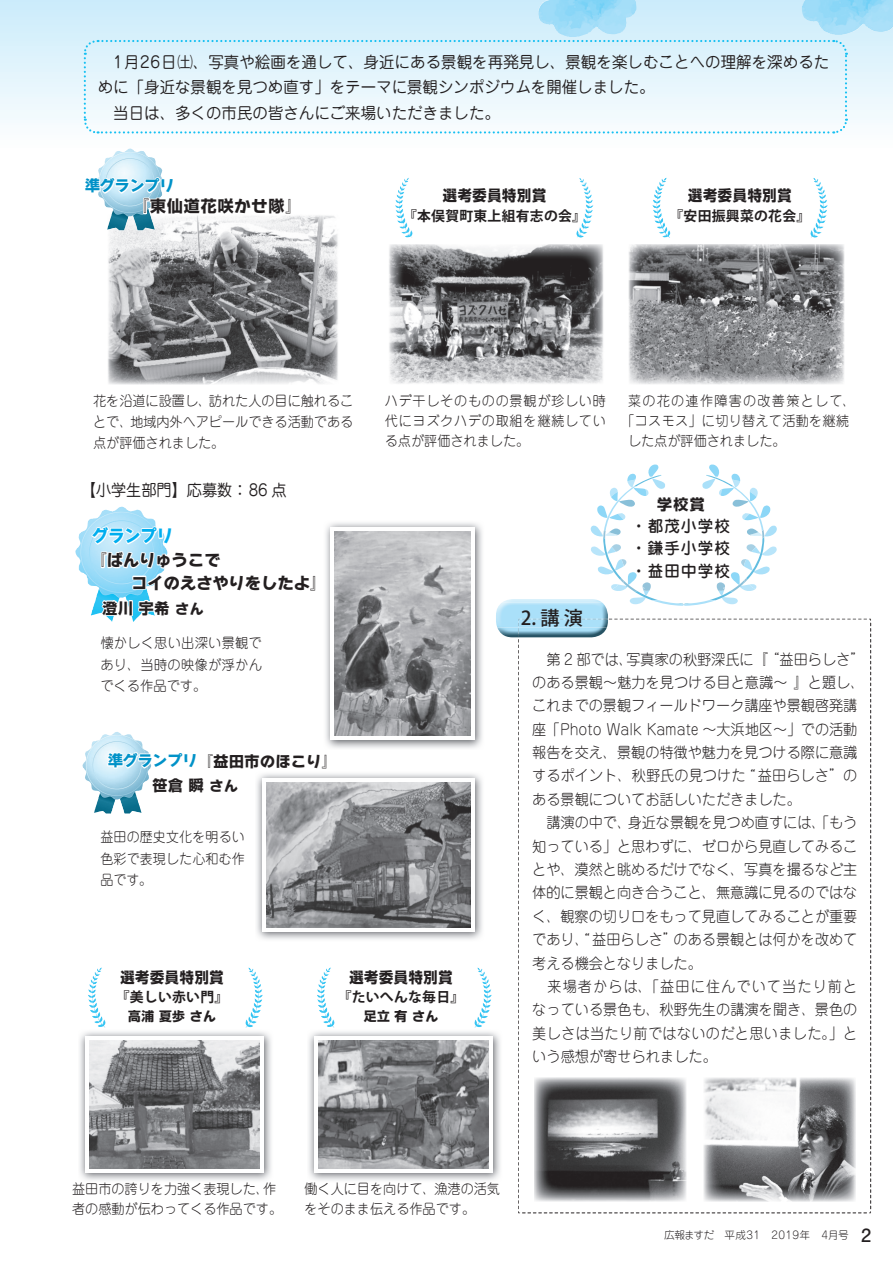
<style>
.page{position:relative;width:893px;height:1263px;background:#fff}
.page>*{position:absolute;margin:0;border:0;box-sizing:border-box;transform-origin:0 0}
.t1{font:500 19.2px "Koz Go Pro";color:#231f20}
.t2{font:700 16.95px "Wanpaku GN Std";color:#00aeef;scale:.95 1}
.t3{font:15.9px/25.5px "Jun 201 Pro";color:#231f20}
.t4{font:700 15.9px/22.4px "Wanpaku GN Std";letter-spacing:.02em;color:#231f20}
.t5{font:500 15.9px/22.4px "Jun 34 Pro";letter-spacing:.08em;color:#231f20}
.t6{font:15.9px "Jun 201 Pro";color:#231f20;scale:.95 1}
.t7{font:700 15.9px "Shin Go Pro";letter-spacing:.06em;color:#231f20}
.t8{font:300 14.85px/23.4px "Jun 101 Pro";color:#231f20;scale:.95 1}
.t9{font:700 14.85px "Shin Go Pro";letter-spacing:.05em;color:#231f20;scale:.95 1}
.t10{font:700 14.85px "Wanpaku GN Std";color:#0092c8}
.t11{font:700 14.85px "Shin Go Pro";letter-spacing:.05em;color:#231f20}
.t12{font:300 13.8px/20.2px "Jun 101 Pro";color:#231f20;text-align:justify;scale:.95 1}
.t13{font:700 13.8px "Koz Go Pro";letter-spacing:.02em;color:#231f20}
.t14{font:300 13.8px/21.3px "Jun 101 Pro";color:#231f20;text-align:justify;scale:.96 1}
.t15{font:300 13.8px/21.3px "Jun 101 Pro";color:#231f20;text-align:justify;scale:.94 1}
.t16{font:300 13.8px "Jun 101 Pro";letter-spacing:.02em;color:#231f20;scale:.95 1}
.t17{font:300 13.8px "Jun 101 Pro";letter-spacing:.095em;color:#231f20;scale:.95 1}
.t18{font:700 12.75px "Shin Go Pro";letter-spacing:.04em;color:#231f20}
.t19{font:300 10.65px "Jun 101 Pro";letter-spacing:.03em;color:#231f20}
.s1{font-family:"Shin Go Pro"}
.s2{font-family:"Wanpaku GN Std"}
.s3{font-family:"Wanpaku GN Std";font-size:13.8px}
.s4{font-family:"Shin Go Pro";color:#231f20}
.s5{color:#231f20}
.s6{font-family:"Futo Go B101 Pro";font-weight:700;font-size:18px}
</style>
<div class="page">
<div style="left:0;top:0;width:893px;height:156px;background:linear-gradient(to bottom,#caebfa,#fff)"></div>
<img style="left:801px;top:0;width:92px;height:35px">
<img style="left:537px;top:0;width:99px;height:37px">
<img style="left:108px;top:226px;width:230px;height:158px">
<img style="left:389px;top:244px;width:215px;height:140px">
<img style="left:628px;top:244px;width:217px;height:140px">
<img style="left:83px;top:732px;width:64px;height:81px">
<img style="left:325px;top:522px;width:157px;height:226px">
<div style="left:330px;top:527px;width:145px;height:213px;background:#fff"></div>
<img style="left:334px;top:531px;width:136px;height:205px">
<img style="left:75px;top:509px;width:81px;height:113px">
<img style="left:88px;top:967px;width:18px;height:61px">
<img style="left:317px;top:967px;width:18px;height:61px">
<img style="left:245px;top:967px;width:18px;height:61px">
<img style="left:474px;top:967px;width:18px;height:61px">
<img style="left:399px;top:226px;width:14px;height:12px">
<img style="left:576px;top:226px;width:13px;height:12px">
<img style="left:657px;top:226px;width:14px;height:12px">
<img style="left:810px;top:226px;width:14px;height:12px">
<img style="left:79px;top:1031px;width:192px;height:150px">
<svg style="left:85px;top:1036px;width:178px;height:136px"></svg>
<img style="left:308px;top:1031px;width:192px;height:150px">
<svg style="left:314px;top:1036px;width:178px;height:136px"></svg>
<img style="left:256px;top:773px;width:226px;height:167px">
<svg style="left:262px;top:779px;width:213px;height:153px"></svg>
<img style="left:89px;top:1040px;width:170px;height:128px">
<img style="left:318px;top:1040px;width:170px;height:128px">
<img style="left:266px;top:783px;width:204px;height:144px">
<img style="left:107px;top:226px;width:58px;height:4px">
<svg style="left:82px;top:39px;width:766px;height:187px"></svg>
<svg style="left:105px;top:751px;width:224px;height:55px"></svg>
<svg style="left:89px;top:525px;width:79px;height:93px"></svg>
<img style="left:502px;top:599px;width:89px;height:4px">
<img style="left:496px;top:603px;width:112px;height:34px">
<svg style="left:518px;top:619px;width:353px;height:594px"></svg>
<img style="left:534px;top:1078px;width:152px;height:123px">
<img style="left:703px;top:1078px;width:153px;height:123px">
<svg style="left:591px;top:464px;width:186px;height:142px"></svg>
<p class="t3" style="left:98px;top:47px;width:733px">　1月26日㈯、写真や絵画を通して、身近にある景観を再発見し、景観を楽しむことへの理解を深めるために「身近な景観を見つめ直す」をテーマに景観シンポジウムを開催しました。<br>　当日は、多くの市民の皆さんにご来場いただきました。</p>
<p class="t10" style="left:85px;top:175px;width:91px"><span class="s1">準</span>グランプリ</p>
<p class="t7" style="left:133px;top:194px;width:170px">『東仙道花咲<span class="s2">かせ</span>隊』</p>
<p class="t9" style="left:443px;top:184px;width:110px">選考委員特別賞</p>
<p class="t13" style="left:403px;top:207px;width:184px">『本俣賀町東上組有志の会』</p>
<p class="t9" style="left:688px;top:184px;width:110px">選考委員特別賞</p>
<p class="t13" style="left:670px;top:207px;width:142px">『安田振興菜の花会』</p>
<p class="t12" style="left:93px;top:388px;width:275px;line-height:21.3px">花を沿道に設置し、訪れた人の目に触れることで、地域内外へアピールできる活動である点が評価されました。</p>
<p class="t6" style="left:81px;top:477px;width:218px">【小学生部門】応募数： 86 点</p>
<p class="t2" style="left:92px;top:523px;width:87px">グランプリ</p>
<p class="t4" style="left:99px;top:548px;width:229px;text-indent:-8px"><span class="s1">『</span>ばんりゅうこで<br><span class="s1">　　</span>コイのえさやりをしたよ<span class="s1">』</span></p>
<p class="t11" style="left:102px;top:596px;width:103px">澄川宇希<span class="s3">さん</span></p>
<p class="t12" style="left:385px;top:389px;width:234px">ハデ干しそのものの景観が珍しい時代にヨズクハデの取組を継続している点が評価されました。</p>
<p class="t17" style="left:628px;top:390px;width:241px">菜の花の連作障害の改善策として、</p>
<p class="t16" style="left:621px;top:410px;width:241px">「コスモス」に切り替えて活動を継続</p>
<p class="t12" style="left:628px;top:429px;width:167px">した点が評価されました。</p>
<p class="t1" style="left:521px;top:606px;width:64px">2. 講 演</p>
<p class="t11" style="left:657px;top:492px;width:49px">学校賞</p>
<p class="t5" style="left:631px;top:513px;width:117px">・都茂小学校　・鎌手小学校・益田中学校</p>
<p class="t14" style="left:100px;top:631px;width:170px">懐かしく思い出深い景観であり、当時の映像が浮かんでくる作品です。</p>
<p class="t10" style="left:108px;top:750px;width:230px"><span class="s1">準</span>グランプリ<span class="s4">『益田市</span><span class="s5">のほこり</span><span class="s4">』</span></p>
<p class="t11" style="left:152px;top:773px;width:87px">笹倉瞬<span class="s3">さん</span></p>
<p class="t15" style="left:100px;top:825px;width:155px">益田の歴史文化を明るい色彩で表現した心和む作品です。</p>
<p class="t9" style="left:120px;top:965px;width:110px">選考委員特別賞</p>
<p class="t13" style="left:116px;top:988px;width:114px">『美しい赤い門』</p>
<p class="t18" style="left:128px;top:1006px;width:89px">高浦夏歩<span class="s2">さん</span></p>
<p class="t9" style="left:349px;top:965px;width:110px">選考委員特別賞</p>
<p class="t13" style="left:338px;top:988px;width:128px">『たいへんな毎日』</p>
<p class="t18" style="left:364px;top:1006px;width:76px">足立有<span class="s2">さん</span></p>
<p class="t8" style="left:532px;top:645px;width:351px">　第 2 部では、写真家の秋野深氏に『 “益田らしさ”のある景観〜魅力を見つける目と意識〜 』と題し、これまでの景観フィールドワーク講座や景観啓発講座「Photo Walk Kamate 〜大浜地区〜」での活動報告を交え、景観の特徴や魅力を見つける際に意識するポイント、秋野氏の見つけた “ 益田らしさ”のある景観についてお話しいただきました。<br>　講演の中で、身近な景観を見つめ直すには、「もう知っている」と思わずに、ゼロから見直してみることや、漠然と眺めるだけでなく、写真を撮るなど主体的に景観と向き合うこと、無意識に見るのではなく、観察の切り口をもって見直してみることが重要であり、“ 益田らしさ”のある景観とは何かを改めて考える機会となりました。<br>　来場者からは、「益田に住んでいて当たり前となっている景色も、秋野先生の講演を聞き、景色の美しさは当たり前ではないのだと思いました。」という感想が寄せられました。</p>
<p class="t12" style="left:72px;top:1177px;width:223px">益田市の誇りを力強く表現した、作者の感動が伝わってくる作品です。</p>
<p class="t12" style="left:304px;top:1177px;width:207px">働く人に目を向けて、漁港の活気をそのまま伝える作品です。</p>
<p class="t19" style="left:664px;top:1226px;width:209px">広報ますだ　平成31　2019年　4月号 <span class="s6">2</span></p>
</div>
